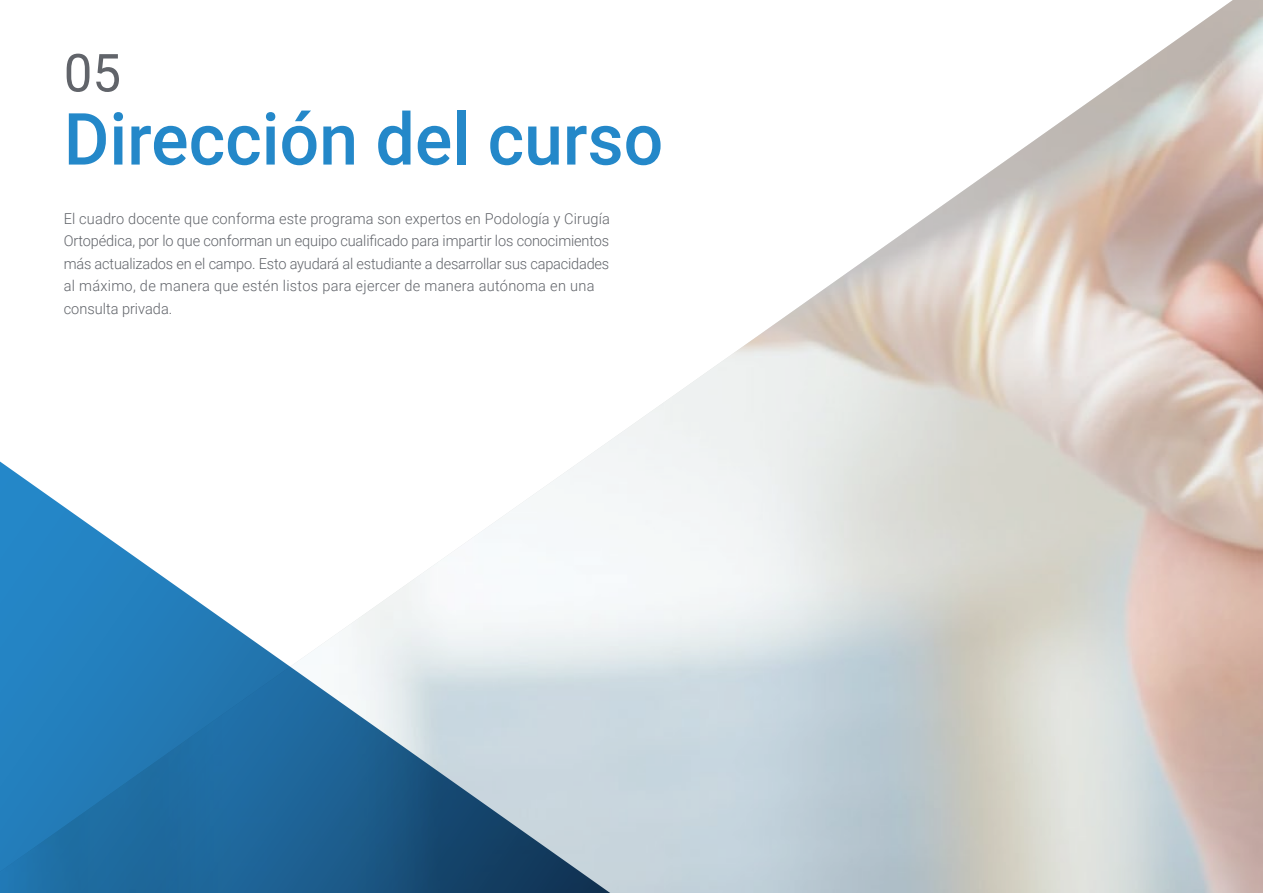
<style>
.page{position:relative;width:1263px;height:893px;background:#fff}
.page>*{position:absolute;margin:0;border:0;box-sizing:border-box;transform-origin:0 0}
.t1{font:500 72px "Roboto";color:#2488c9}
.t2{font:52.5px "Roboto";color:#61646a}
.t3{font:300 15px/22.5px "Roboto";letter-spacing:-.01em;color:#61646a}
</style>
<div class="page">
<img style="left:603px;top:0;width:660px;height:893px">
<svg style="left:0;top:446px;width:640px;height:447px"></svg>
<h2 class="t2" style="left:64px;top:36px;width:59px">05</h2>
<h1 class="t1" style="left:64px;top:89px;width:601px">Dirección del curso</h1>
<p class="t3" style="left:64px;top:207px;width:548px">El cuadro docente que conforma este programa son expertos en Podología y Cirugía Ortopédica, por lo que conforman un equipo cualificado para impartir los conocimientos más actualizados en el campo. Esto ayudará al estudiante a desarrollar sus capacidades al máximo, de manera que estén listos para ejercer de manera autónoma en una consulta privada.</p>
</div>
